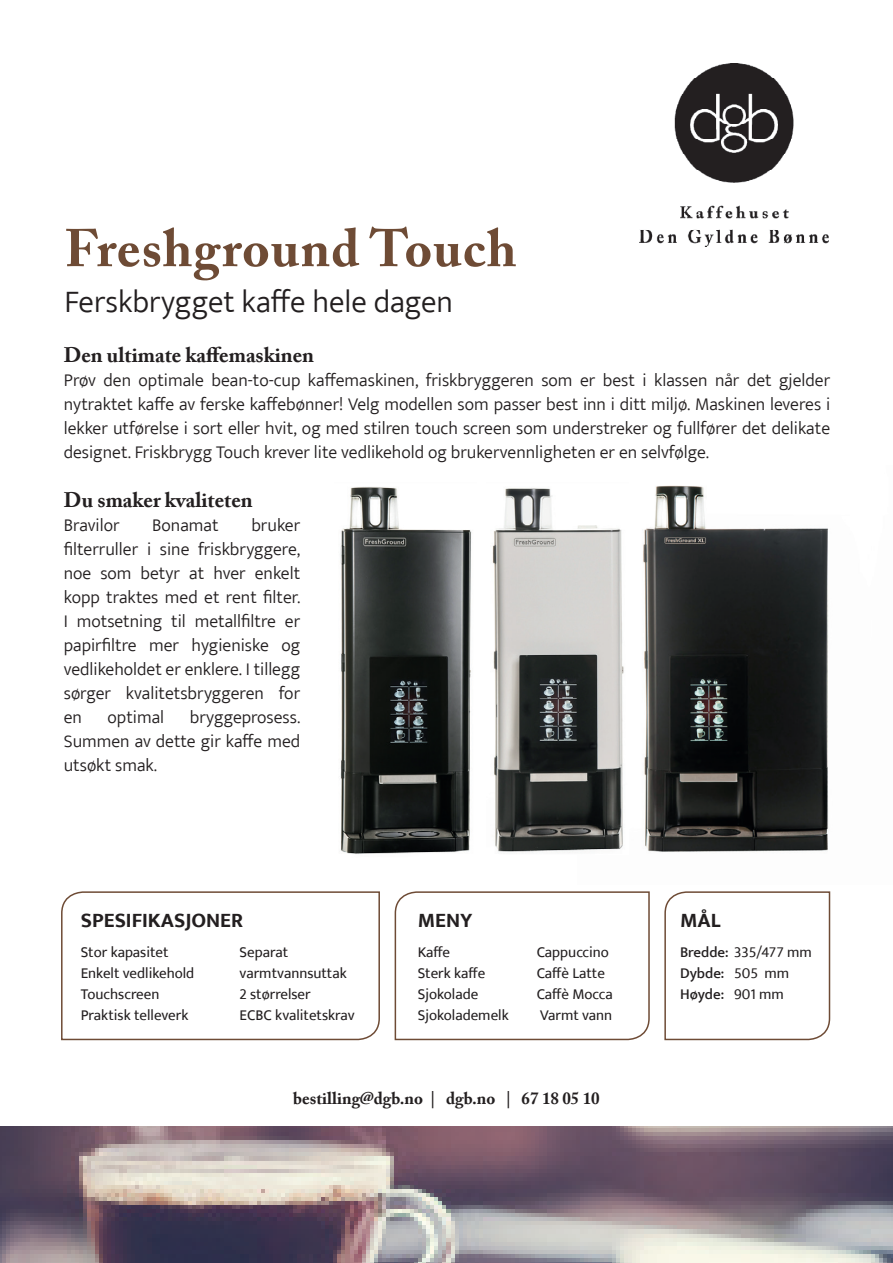
<style>
.page{position:relative;width:893px;height:1263px;background:#fff}
.page>*{position:absolute;margin:0;border:0;box-sizing:border-box;transform-origin:0 0}
.t1{font:700 52.5px "Adobe Caslon Pro";letter-spacing:.02em;color:#6e4b35}
.t2{font:300 31.5px "Ek Mukta";color:#231f20}
.t3{font:700 21px "Adobe Caslon Pro";color:#231f20}
.t4{font:700 21px "Ek Mukta";color:#231f20}
.t5{font:300 18px/24px "Ek Mukta";color:#231f20;text-align:justify}
.t6{font:700 16.95px "Adobe Caslon Pro";color:#231f20}
.t7{font:15px/21px "Ek Mukta";color:#231f20}
.t8{font:500 15px/21px "Ek Mukta";color:#231f20}
.s1{font-weight:400}
</style>
<div class="page">
<img style="left:643px;top:485px;width:186px;height:367px">
<img style="left:640px;top:64px;width:189px;height:183px">
<img style="left:0;top:1127px;width:893px;height:136px">
<svg style="left:61px;top:891px;width:319px;height:150px"></svg>
<svg style="left:394px;top:891px;width:256px;height:150px"></svg>
<svg style="left:664px;top:891px;width:167px;height:150px"></svg>
<img style="left:492px;top:488px;width:132px;height:365px">
<img style="left:340px;top:487px;width:132px;height:367px">
<h1 class="t1" style="left:65px;top:217px;width:453px">Freshground Touch</h1>
<h2 class="t2" style="left:65px;top:283px;width:390px">Ferskbrygget kaffe hele dagen</h2>
<p class="t3" style="left:64px;top:342px;width:252px">Den ultimate kaffemaskinen</p>
<p class="t5" style="left:64px;top:368px;width:768px">Prøv den optimale bean-to-cup kaffemaskinen, friskbryggeren som er best i klassen når det gjelder nytraktet kaffe av ferske kaffebønner! Velg modellen som passer best inn i ditt miljø. Maskinen leveres i lekker utførelse i sort eller hvit, og med stilren touch screen som understreker og fullfører det delikate designet. Friskbrygg Touch krever lite vedlikehold og brukervennligheten er en selvfølge.</p>
<p class="t3" style="left:64px;top:488px;width:190px">Du smaker kvaliteten</p>
<p class="t5" style="left:64px;top:513px;width:57px">Bravilor</p>
<p class="t5" style="left:152px;top:513px;width:68px">Bonamat</p>
<p class="t5" style="left:64px;top:513px;width:238px;text-indent:188px">bruker filterruller i sine friskbryggere, noe som betyr at hver enkelt kopp traktes med et rent filter.<br>I motsetning til metallfiltre er papirfiltre mer hygieniske og vedlikeholdet er enklere. I tillegg sørger kvalitetsbryggeren for en</p>
<p class="t5" style="left:64px;top:705px;width:238px;text-indent:126px">bryggeprosess.<br>Summen av dette gir kaffe med utsøkt smak.</p>
<p class="t5" style="left:108px;top:705px;width:58px">optimal</p>
<p class="t4" style="left:81px;top:908px;width:164px">SPESIFIKASJONER</p>
<p class="t4" style="left:418px;top:908px;width:56px">MENY</p>
<p class="t4" style="left:680px;top:908px;width:42px">MÅL</p>
<p class="t8" style="left:680px;top:941px;width:133px">Bredde: <span class="s1">335/477 mm<br></span>Dybde: <span class="s1">505 mm<br></span>Høyde: <span class="s1">901 mm</span></p>
<p class="t7" style="left:418px;top:941px;width:92px">Kaffe<br>Sterk kaffe<br>Sjokolade<br>Sjokolademelk</p>
<p class="t7" style="left:537px;top:941px;width:77px">Cappuccino<br>Caffè Latte<br>Caffè Mocca<br>Varmt vann</p>
<p class="t7" style="left:81px;top:941px;width:115px">Stor kapasitet<br>Enkelt vedlikehold<br>Touchscreen<br>Praktisk telleverk</p>
<p class="t7" style="left:240px;top:941px;width:117px">Separat varmtvannsuttak<br>2 størrelser<br>ECBC kvalitetskrav</p>
<p class="t6" style="left:293px;top:1088px;width:308px">bestilling@dgb.no | dgb.no | 67 18 05 10</p>
</div>
